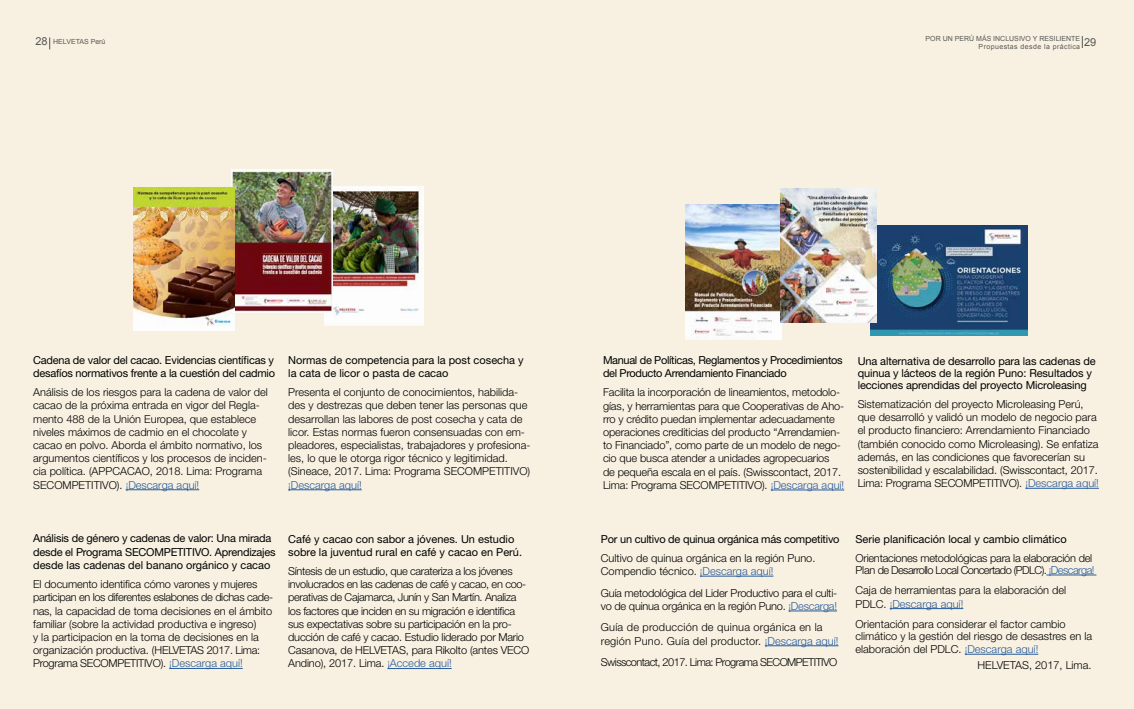
<style>
.page{position:relative;width:1134px;height:709px;background:#fff}
.page>*{position:absolute;margin:0;border:0;box-sizing:border-box;transform-origin:0 0}
.t1{font:300 11px/13.2px "Helvetica Neue LT Std";color:#000}
.t2{font:11px/13.2px "Helvetica Neue LT Std";letter-spacing:-.01em;color:#000}
.t3{font:300 11px/13.2px "Helvetica Neue LT Std";letter-spacing:-.03em;color:#000}
.t4{font:300 11px/13.2px "Helvetica Neue LT Std";letter-spacing:-.02em;color:#000}
.t5{font:11px/13.2px "Helvetica Neue LT Std";letter-spacing:-.03em;color:#000}
.t6{font:300 11px/13.2px "Helvetica Neue LT Std";letter-spacing:.02em;color:#000}
.t7{font:300 11px "Helvetica Neue LT Std";letter-spacing:-.05em;color:#000}
.t8{font:300 11px "Helvetica Neue LT Std";color:#275b9b}
.t9{font:11px "Arial";color:#575756}
.t10{font:7px/8px "Arial";color:#575756;text-align:right}
.s1{font-size:11px}
.s2{color:#275b9b}
</style>
<div class="page">
<div style="left:0;top:0;width:1134px;height:708px;background:#f8f1e2"></div>
<hr style="left:126px;top:489px;width:73px;height:1px;background:#275b9b">
<hr style="left:169px;top:668px;width:74px;height:1px;background:#275b9b">
<hr style="left:387px;top:668px;width:65px;height:1px;background:#275b9b">
<hr style="left:771px;top:489px;width:73px;height:1px;background:#275b9b">
<hr style="left:700px;top:576px;width:73px;height:1px;background:#275b9b">
<hr style="left:788px;top:610px;width:49px;height:1px;background:#275b9b">
<hr style="left:765px;top:645px;width:73px;height:1px;background:#275b9b">
<img style="left:325px;top:186px;width:98px;height:139px">
<hr style="left:288px;top:489px;width:74px;height:1px;background:#275b9b">
<hr style="left:1046px;top:574px;width:50px;height:1px;background:#275b9b">
<hr style="left:890px;top:608px;width:73px;height:1px;background:#275b9b">
<hr style="left:965px;top:654px;width:73px;height:1px;background:#275b9b">
<svg style="left:1082px;top:36px;width:1px;height:12px"></svg>
<svg style="left:49px;top:37px;width:1px;height:12px"></svg>
<hr style="left:1025px;top:488px;width:74px;height:1px;background:#275b9b">
<img style="left:231px;top:169px;width:101px;height:143px">
<img style="left:134px;top:188px;width:101px;height:143px">
<img style="left:871px;top:226px;width:156px;height:109px">
<img style="left:685px;top:204px;width:96px;height:135px">
<img style="left:780px;top:188px;width:97px;height:134px">
<p class="t10" style="left:926px;top:35px;width:156px">POR UN PERÚ MÁS INCLUSIVO Y RESILIENTE<br>Propuestas desde la práctica</p>
<p class="t10" style="left:36px;top:38px;width:72px"><span class="s1">28</span> HELVETAS Perú</p>
<p class="t9" style="left:1084px;top:35px;width:14px">29</p>
<p class="t2" style="left:33px;top:353px;width:243px">Cadena de valor del cacao. Evidencias científicas y desafíos normativos frente a la cuestión del cadmio</p>
<p class="t1" style="left:33px;top:385px;width:236px">Análisis de los riesgos para la cadena de valor del cacao de la próxima entrada en vigor del Regla&shy;mento 488 de la Unión Europea, que establece niveles máximos de cadmio en el chocolate y cacao en polvo. Aborda el ámbito normativo, los argumentos científicos y los procesos de inciden&shy;cia política. (APPCACAO, 2018. Lima: Programa SECOMPETITIVO). <span class="s2">¡Descarga aquí!</span></p>
<p class="t2" style="left:288px;top:353px;width:237px">Normas de competencia para la post cosecha y la cata de licor o pasta de cacao</p>
<p class="t1" style="left:288px;top:385px;width:244px">Presenta el conjunto de conocimientos, habilida&shy;des y destrezas que deben tener las personas que desarrollan las labores de post cosecha y cata de licor. Estas normas fueron consensuadas con em&shy;pleadores, especialistas, trabajadores y profesiona&shy;les, lo que le otorga rigor técnico y legitimidad. (Sineace, 2017. Lima: Programa SECOMPETITIVO)</p>
<p class="t8" style="left:288px;top:478px;width:75px">¡Descarga aquí!</p>
<p class="t2" style="left:33px;top:532px;width:244px">Análisis de género y cadenas de valor: Una mirada desde el Programa SECOMPETITIVO. Aprendizajes desde las cadenas del banano orgánico y cacao</p>
<p class="t1" style="left:33px;top:577px;width:242px">El documento identifica cómo varones y mujeres participan en los diferentes eslabones de dichas cade&shy;nas, la capacidad de toma decisiones en el ámbito familiar (sobre la actividad productiva e ingreso)<br>y la participacion en la toma de decisiones en la organización productiva. (HELVETAS 2017. Lima:<br>Programa SECOMPETITIVO). <span class="s2">¡Descarga aquí!</span></p>
<p class="t2" style="left:288px;top:532px;width:235px">Café y cacao con sabor a jóvenes. Un estudio sobre la juventud rural en café y cacao en Perú.</p>
<p class="t3" style="left:288px;top:564px;width:243px">Síntesis de un estudio, que carateriza a los jóvenes involucrados en las cadenas de café y cacao, en coo&shy;perativas de Cajamarca, Junín y San Martín. Analiza los factores que inciden en su migración e identifica sus expectativas sobre su participación en la pro&shy;ducción de café y cacao. Estudio liderado por Mario Casanova, de HELVETAS, para Rikolto (antes VECO Andino), 2017. Lima. <span class="s2">¡Accede aquí!</span></p>
<p class="t5" style="left:603px;top:353px;width:241px">Manual de Políticas, Reglamentos y Procedimientos del Producto Arrendamiento Financiado</p>
<p class="t1" style="left:603px;top:385px;width:243px">Facilita la incorporación de lineamientos, metodolo&shy;gías, y herramientas para que Cooperativas de Aho&shy;rro y crédito puedan implementar adecuadamente operaciones crediticias del producto “Arrendamien&shy;to Financiado”, como parte de un modelo de nego&shy;cio que busca atender a unidades agropecuarios<br>de pequeña escala en el país. (Swisscontact, 2017.<br>Lima: Programa SECOMPETITIVO). <span class="s2">¡Descarga aquí!</span></p>
<p class="t2" style="left:858px;top:354px;width:239px;line-height:12px">Una alternativa de desarrollo para las cadenas de quinua y lácteos de la región Puno: Resultados y lecciones aprendidas del proyecto Microleasing</p>
<p class="t1" style="left:858px;top:397px;width:243px">Sistematización del proyecto Microleasing Perú, que desarrolló y validó un modelo de negocio para el producto financiero: Arrendamiento Financiado (también conocido como Microleasing). Se enfatiza además, en las condiciones que favorecerían su sostenibilidad y escalabilidad. (Swisscontact, 2017.<br>Lima: Programa SECOMPETITIVO). <span class="s2">¡Descarga aquí!</span></p>
<p class="t2" style="left:601px;top:532px;width:240px">Por un cultivo de quinua orgánica más competitivo</p>
<p class="t1" style="left:601px;top:551px;width:216px">Cultivo de quinua orgánica en la región Puno.<br>Compendio técnico. <span class="s2">¡Descarga aquí!</span></p>
<p class="t4" style="left:601px;top:586px;width:238px">Guía metodológica del Lider Productivo para el culti&shy;vo de quinua orgánica en la región Puno. <span class="s2">¡Descarga!</span></p>
<p class="t6" style="left:601px;top:620px;width:239px">Guía de producción de quinua orgánica en la región Puno. Guía del productor. <span class="s2">¡Descarga aquí!</span></p>
<p class="t7" style="left:601px;top:655px;width:238px">Swisscontact, 2017. Lima: Programa SECOMPETITIVO</p>
<p class="t2" style="left:855px;top:532px;width:213px">Serie planificación local y cambio climático</p>
<p class="t4" style="left:855px;top:551px;width:240px;line-height:12px">Orientaciones metodológicas para la elaboración del<br>Plan de Desarrollo Local Concertado (PDLC). <span class="s2">¡Descarga!</span></p>
<p class="t1" style="left:855px;top:583px;width:212px">Caja de herramientas para la elaboración del<br>PDLC. <span class="s2">¡Descarga aquí!</span></p>
<p class="t1" style="left:855px;top:617px;width:238px;line-height:12px">Orientación para considerar el factor cambio climático y la gestión del riesgo de desastres en la</p>
<p class="t1" style="left:977px;top:641px;width:116px;line-height:16px;text-indent:-122px">elaboración del PDLC. <span class="s2">¡Descarga aquí!<br></span>HELVETAS, 2017, Lima.</p>
</div>
